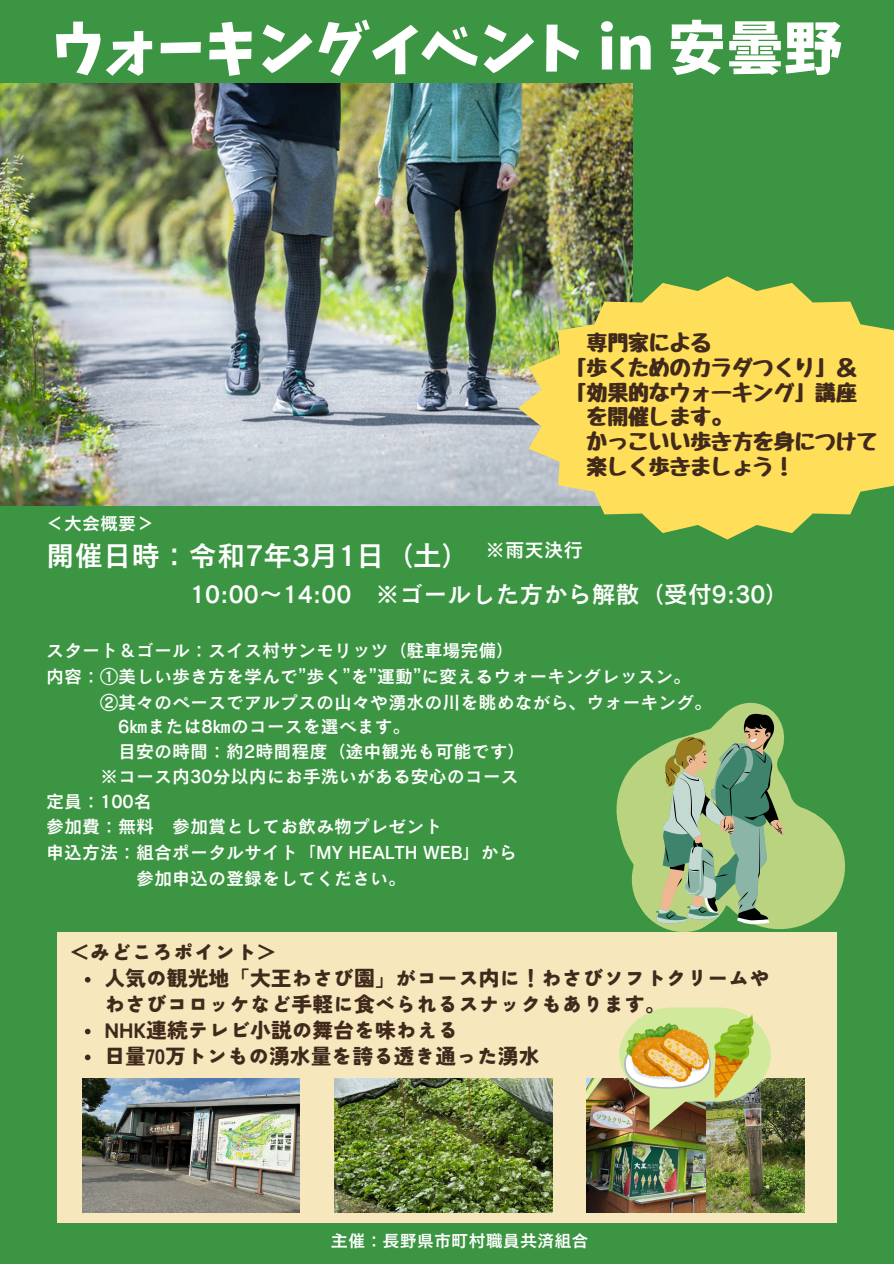
<style>
.page{position:relative;width:894px;height:1264px;background:#fff}
.page>*{position:absolute;margin:0;border:0;box-sizing:border-box;transform-origin:0 0}
.t1{font:58.05px "Keifont";color:#fff}
.t2{font:28.5px "Canva Cezanne Pro N DB";color:#fff}
.t3{font:24px "Canva Cezanne Pro N DB";color:#fff}
.t4{font:900 20.85px/25.8px "Tsunagi Gothic";color:#412a1b}
.t5{font:20.85px "Jiyucho";color:#412a1b}
.t6{font:19.5px "Canva Cezanne Pro N DB";color:#fff}
.t7{font:18px "Canva Cezanne Pro N DB";color:#fff}
.t8{font:17.25px "Canva Cezanne Pro N DB";color:#fff}
</style>
<div class="page">
<div style="left:0;top:0;width:893px;height:1263px;background:#3b9542"></div>
<div style="left:57px;top:932px;width:779px;height:290px;background:#f6e7bd"></div>
<img style="left:82px;top:1078px;width:218px;height:134px">
<img style="left:586px;top:1078px;width:120px;height:134px">
<img style="left:706px;top:1078px;width:98px;height:134px">
<img style="left:334px;top:1078px;width:218px;height:134px">
<svg style="left:619px;top:1007px;width:151px;height:94px"></svg>
<svg style="left:85px;top:977px;width:5px;height:5px"></svg>
<svg style="left:85px;top:1028px;width:5px;height:6px"></svg>
<svg style="left:85px;top:1054px;width:5px;height:6px"></svg>
<img style="left:623px;top:1023px;width:87px;height:65px">
<img style="left:714px;top:1014px;width:39px;height:83px">
<svg style="left:739px;top:702px;width:105px;height:215px"></svg>
<svg style="left:616px;top:705px;width:202px;height:227px"></svg>
<svg style="left:655px;top:714px;width:128px;height:210px;background:#8cab7b"></svg>
<img style="left:0;top:83px;width:632px;height:422px">
<svg style="left:518px;top:276px;width:375px;height:263px;background:#d9ce5b"></svg>
<p class="t1" style="left:51px;top:20px;width:791px">ウォーキングイベント in 安曇野</p>
<p class="t5" style="left:586px;top:332px;width:126px">専門家による</p>
<p class="t5" style="left:565px;top:357px;width:292px">「歩くためのカラダつくり」＆</p>
<p class="t5" style="left:565px;top:382px;width:292px">「効果的なウォーキング」講座</p>
<p class="t5" style="left:586px;top:406px;width:147px">を開催します。</p>
<p class="t5" style="left:586px;top:431px;width:292px">かっこいい歩き方を身につけて</p>
<p class="t5" style="left:586px;top:456px;width:209px">楽しく歩きましょう！</p>
<h5 class="t7" style="left:46px;top:513px;width:110px">＜大会概要＞</h5>
<h5 class="t2" style="left:46px;top:540px;width:425px">開催日時：令和7年3月 1日（土）</h5>
<h5 class="t3" style="left:190px;top:581px;width:600px">10:00～ 14:00 ※ゴールした方から解散（受付9:30）</h5>
<h3 class="t7" style="left:46px;top:641px;width:470px">スタート＆ゴール：スイス村サンモリッツ（駐車場完備）</h3>
<h3 class="t7" style="left:46px;top:666px;width:646px">内容：①美しい歩き方を学んで”歩く”を”運動”に変えるウォーキングレッスン。</h3>
<h3 class="t7" style="left:100px;top:692px;width:614px">②其々のペースでアルプスの山々や湧水の川を眺めながら、ウォーキング。</h3>
<h3 class="t7" style="left:118px;top:717px;width:294px">6㎞または8㎞のコースを選べます。</h3>
<h3 class="t7" style="left:118px;top:742px;width:409px">目安の時間：約2時間程度（途中観光も可能です）</h3>
<h3 class="t7" style="left:100px;top:767px;width:420px">※コース内30分以内にお手洗いがある安心のコース</h3>
<h3 class="t7" style="left:46px;top:791px;width:107px">定員：100名</h3>
<h3 class="t7" style="left:46px;top:817px;width:398px">参加費：無料 参加賞としてお飲み物プレゼント</h3>
<h3 class="t7" style="left:46px;top:843px;width:472px">申込方法：組合ポータルサイト「MY HEALTH WEB」から</h3>
<h3 class="t7" style="left:136px;top:869px;width:272px">参加申込の登録をしてください。</h3>
<p class="t6" style="left:485px;top:540px;width:97px">※雨天決行</p>
<h1 class="t4" style="left:69px;top:939px;width:209px">＜みどころポイント＞</h1>
<p class="t4" style="left:104px;top:965px;width:666px">人気の観光地「大王わさび園」がコース内に！わさびソフトクリームやわさびコロッケなど手軽に食べられるスナックもあります。</p>
<h3 class="t4" style="left:104px;top:1016px;width:355px">NHK連続テレビ小説の舞台を味わえる</h3>
<h2 class="t4" style="left:104px;top:1042px;width:436px">日量70万トンもの湧水量を誇る透き通った湧水</h2>
<p class="t8" style="left:331px;top:1231px;width:259px">主催：長野県市町村職員共済組合</p>
</div>
